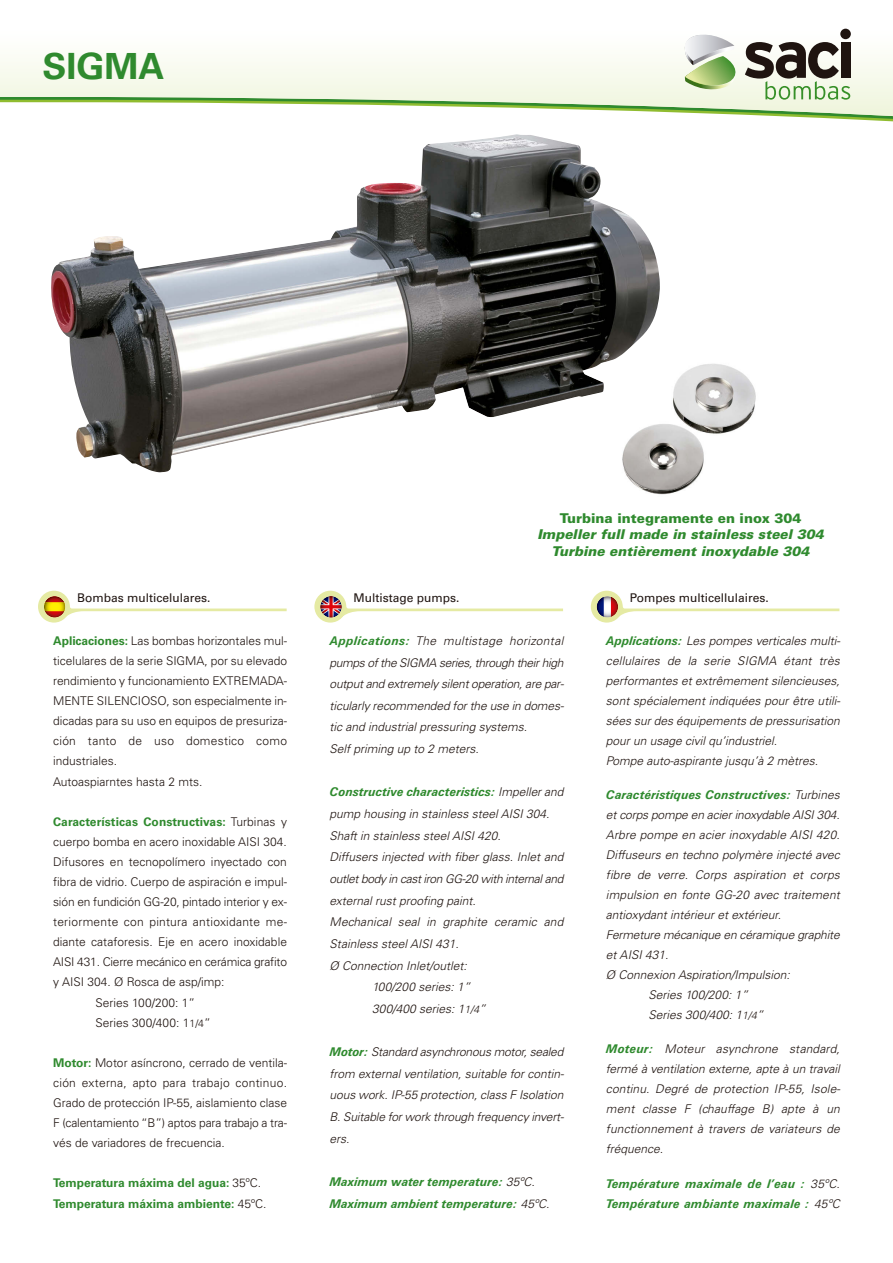
<style>
.page{position:relative;width:893px;height:1263px;background:#fff}
.page>*{position:absolute;margin:0;border:0;box-sizing:border-box;transform-origin:0 0}
.t1{font:700 36px "Univers LT";color:#2f8a2e}
.t2{font:italic 900 13.5px/16.2px "Univers LT";color:#2f8a2e;text-align:center}
.t3{font:900 13.5px "Univers LT";color:#2f8a2e}
.t4{font:italic 300 12px/20px "Univers LT";color:#1f1410}
.t5{font:300 12px/20.1px "Univers LT";color:#1f1410}
.t6{font:italic 700 12px/21.6px "Univers LT";letter-spacing:.005em;color:#2f8a2e}
.t7{font:700 12px/20.1px "Univers LT";color:#2f8a2e}
.t8{font:12px "Univers LT";color:#1f1410}
.t9{font:italic 300 12px "Univers LT";letter-spacing:-.03em;color:#1f1410}
.t10{font:300 12px "Univers LT";letter-spacing:.02em;color:#1f1410}
.s1{font-weight:700;color:#2f8a2e}
.s2{font-weight:300;color:#1f1410}
.s3{font-size:10.5px}
</style>
<div class="page">
<div style="left:840px;top:29px;width:11px;height:10px;background:#1f1410;border-radius:50%"></div>
<svg style="left:0;top:32px;width:893px;height:90px"></svg>
<img style="left:625px;top:364px;width:131px;height:131px">
<div style="left:38px;top:591px;width:32px;height:32px;background:#e5eaa3;border-radius:50%"></div>
<svg style="left:44px;top:591px;width:243px;height:29px"></svg>
<svg style="left:314px;top:591px;width:32px;height:32px"></svg>
<svg style="left:320px;top:591px;width:243px;height:29px"></svg>
<svg style="left:320px;top:596px;width:22px;height:21px"></svg>
<svg style="left:320px;top:596px;width:21px;height:21px"></svg>
<div style="left:591px;top:591px;width:32px;height:32px;background:#e5eaa3;border-radius:50%"></div>
<svg style="left:597px;top:591px;width:242px;height:29px"></svg>
<img style="left:51px;top:134px;width:609px;height:338px">
<h1 class="t1" style="left:43px;top:53px;width:123px">SIGMA</h1>
<p class="t3" style="left:560px;top:513px;width:243px">Turbina integramente en inox 304</p>
<p class="t2" style="left:537px;top:527px;width:288px">Impeller full made in stainless steel 304<br>Turbine entièrement inoxydable 304</p>
<p class="t8" style="left:77px;top:594px;width:135px">Bombas multicelulares.</p>
<p class="t8" style="left:354px;top:594px;width:108px">Multistage pumps.</p>
<p class="t8" style="left:630px;top:594px;width:141px">Pompes multicellulaires.</p>
<p class="t5" style="left:53px;top:632px;width:235px"><span class="s1">Aplicaciones:</span> Las bombas horizontales mul&shy;ticelulares de la serie SIGMA, por su elevado rendimiento y funcionamiento EXTREMADA-MENTE SILENCIOSO, son especialmente in&shy;dicadas para su uso en equipos de presuriza&shy;ción tanto de uso domestico como industriales.<br>Autoaspiarntes hasta 2 mts.</p>
<p class="t7" style="left:53px;top:812px;width:235px">Características Constructivas: <span class="s2">Turbinas y</span></p>
<p class="t5" style="left:53px;top:832px;width:235px">cuerpo bomba en acero inoxidable AISI 304.</p>
<p class="t5" style="left:53px;top:853px;width:235px">Difusores en tecnopolímero inyectado con</p>
<p class="t5" style="left:53px;top:873px;width:235px">fibra de vidrio. Cuerpo de aspiración e impul-</p>
<p class="t5" style="left:53px;top:893px;width:235px">sión en fundición GG-20, pintado interior y ex-</p>
<p class="t10" style="left:53px;top:917px;width:235px">teriormente con pintura antioxidante me-</p>
<p class="t5" style="left:53px;top:933px;width:235px">diante cataforesis. Eje en acero inoxidable</p>
<p class="t5" style="left:53px;top:953px;width:235px">AISI 431. Cierre mecánico en cerámica grafito</p>
<p class="t5" style="left:53px;top:973px;width:173px">y AISI 304. Ø Rosca de asp/imp:</p>
<p class="t5" style="left:96px;top:993px;width:101px">Series 100/200: 1”</p>
<p class="t5" style="left:96px;top:1013px;width:117px">Series 300/400: 1<span class="s3">1/4</span>”</p>
<p class="t5" style="left:53px;top:1053px;width:235px;text-align:justify"><span class="s1">Motor:</span> Motor asíncrono, cerrado de ventila&shy;ción externa, apto para trabajo continuo.<br>Grado de protección IP-55, aislamiento clase F (calentamiento “B”) aptos para trabajo a tra&shy;vés de variadores de frecuencia.</p>
<p class="t7" style="left:53px;top:1174px;width:215px">Temperatura máxima del agua: <span class="s2">35ºC.<br></span>Temperatura máxima ambiente: <span class="s2">45ºC.</span></p>
<p class="t4" style="left:330px;top:631px;width:236px;line-height:21.6px"><span class="s1">Applications:</span> The multistage horizontal pumps of the SIGMA series, through their high output and extremely silent operation, are par&shy;ticularly recommended for the use in domes&shy;tic and industrial pressuring systems.<br>Self priming up to 2 meters.</p>
<p class="t6" style="left:330px;top:782px;width:235px">Constructive characteristics: <span class="s2">Impeller and</span></p>
<p class="t4" style="left:330px;top:805px;width:221px">pump housing in stainless steel AISI 304.</p>
<p class="t4" style="left:330px;top:826px;width:173px">Shaft in stainless steel AISI 420.</p>
<p class="t4" style="left:330px;top:848px;width:235px">Diffusers injected with fiber glass. Inlet and</p>
<p class="t9" style="left:330px;top:874px;width:235px">outlet body in cast iron GG-20 with internal and</p>
<p class="t4" style="left:330px;top:891px;width:148px">external rust proofing paint.</p>
<p class="t4" style="left:330px;top:913px;width:235px">Mechanical seal in graphite ceramic and</p>
<p class="t4" style="left:330px;top:935px;width:131px">Stainless steel AISI 431.</p>
<p class="t4" style="left:330px;top:956px;width:139px">Ø Connection Inlet/outlet:</p>
<p class="t4" style="left:372px;top:978px;width:100px">100/200 series: 1”</p>
<p class="t4" style="left:372px;top:999px;width:115px">300/400 series: 1<span class="s3">1/4</span>”</p>
<p class="t4" style="left:330px;top:1042px;width:236px;line-height:21.6px;text-align:justify"><span class="s1">Motor:</span> Standard asynchronous motor, sealed from external ventilation, suitable for contin&shy;uous work. IP-55 protection, class F Isolation B. Suitable for work through frequency invert&shy;ers.</p>
<p class="t6" style="left:330px;top:1172px;width:221px">Maximum water temperature: <span class="s2">35ºC.<br></span>Maximum ambient temperature: <span class="s2">45ºC.</span></p>
<p class="t4" style="left:606px;top:632px;width:236px"><span class="s1">Applications:</span> Les pompes verticales multi&shy;cellulaires de la serie SIGMA étant très performantes et extrêmement silencieuses, sont spécialement indiquées pour être utili&shy;sées sur des équipements de pressurisation pour un usage civil qu’industriel.<br>Pompe auto-aspirante jusqu’à 2 mètres.</p>
<p class="t6" style="left:606px;top:785px;width:235px">Caractéristiques Constructives: <span class="s2">Turbines</span></p>
<p class="t4" style="left:606px;top:806px;width:235px">et corps pompe en acier inoxydable AISI 304.</p>
<p class="t4" style="left:606px;top:826px;width:235px">Arbre pompe en acier inoxydable AISI 420.</p>
<p class="t4" style="left:606px;top:846px;width:235px">Diffuseurs en techno polymère injecté avec</p>
<p class="t4" style="left:606px;top:866px;width:235px">fibre de verre. Corps aspiration et corps</p>
<p class="t4" style="left:606px;top:886px;width:235px">impulsion en fonte GG-20 avec traitement</p>
<p class="t4" style="left:606px;top:906px;width:177px">antioxydant intérieur et extérieur.</p>
<p class="t4" style="left:606px;top:926px;width:235px">Fermeture mécanique en céramique graphite</p>
<p class="t4" style="left:606px;top:946px;width:64px">et AISI 431.</p>
<p class="t4" style="left:606px;top:966px;width:185px">Ø Connexion Aspiration/Impulsion:</p>
<p class="t4" style="left:648px;top:986px;width:101px">Series 100/200: 1”</p>
<p class="t4" style="left:648px;top:1006px;width:117px">Series 300/400: 1<span class="s3">1/4</span>”</p>
<p class="t4" style="left:606px;top:1040px;width:236px;text-align:justify"><span class="s1">Moteur:</span> Moteur asynchrone standard, fermé à ventilation externe, apte à un travail continu. Degré de protection IP-55, Isole&shy;ment classe F (chauffage B) apte à un functionnement à travers de variateurs de fréquence.</p>
<p class="t6" style="left:606px;top:1174px;width:235px;line-height:20px">Température maximale de l’eau : <span class="s2">35ºC.<br></span>Température ambiante maximale : <span class="s2">45ºC</span></p>
</div>
